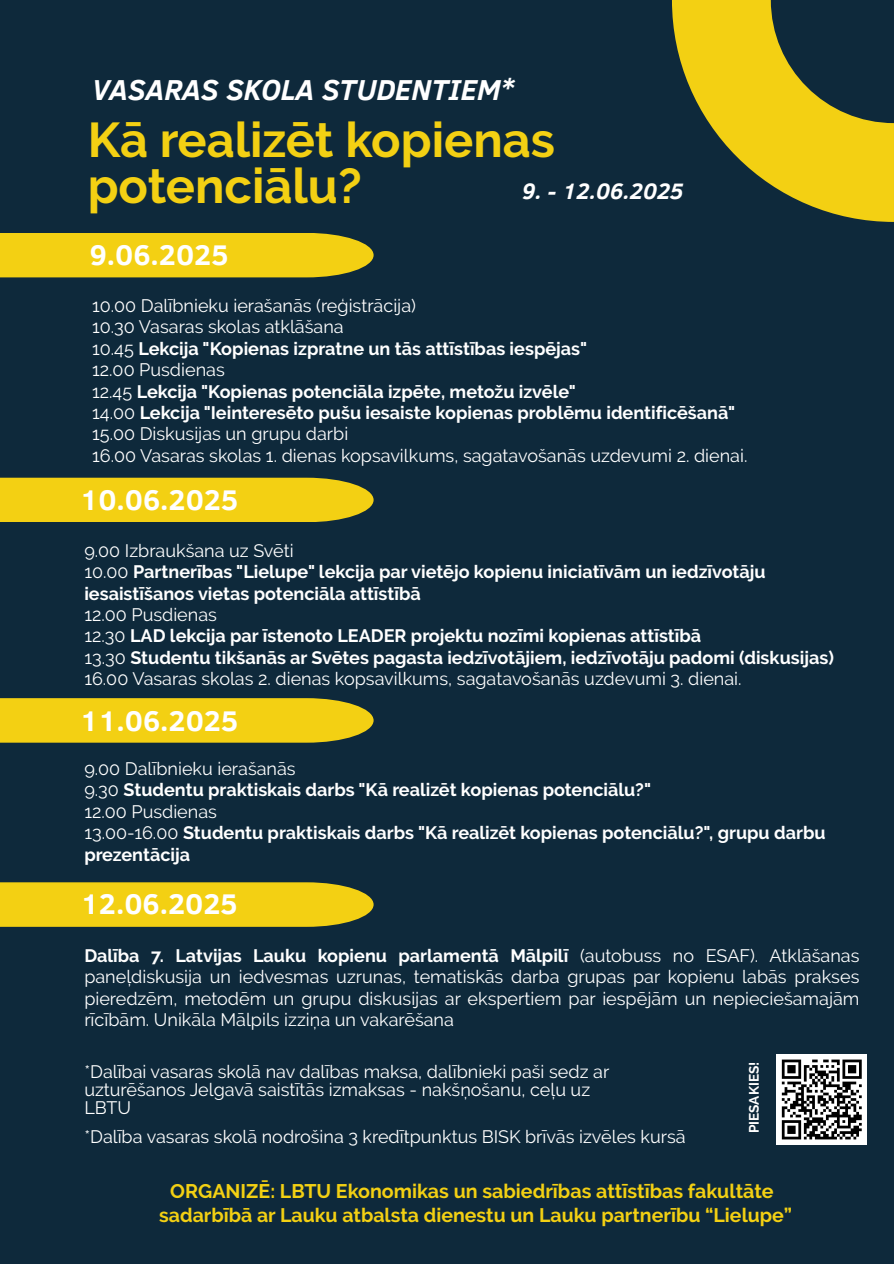
<style>
.page{position:relative;width:894px;height:1264px;background:#fff}
.page>*{position:absolute;margin:0;border:0;box-sizing:border-box;transform-origin:0 0}
.t1{font:700 48.75px/46.2px "Raleway";color:#f3d013}
.t2{font:italic 700 29.55px "Clear Sans";color:#fff}
.t3{font:700 29.1px "Clear Sans";color:#fff}
.t4{font:italic 700 22.95px "Clear Sans";color:#fff}
.t5{font:700 19.65px "Raleway";color:#f3d013}
.t6{font:700 19.5px "Raleway";color:#f3d013}
.t7{font:18px/21.5px "Raleway";color:#fff}
.t8{font:700 18px/21.5px "Raleway";color:#fff}
.t9{font:700 13.65px "Raleway";letter-spacing:-.005em;color:#fff}
.s1{font-weight:700}
.s2{font-weight:400}
</style>
<div class="page">
<div style="left:0;top:0;width:893px;height:1263px;background:#0e293b"></div>
<svg style="left:672px;top:0;width:221px;height:222px;fill:#f3d013"></svg>
<div style="left:0;top:233px;width:373px;height:44px;background:#f3d013"></div>
<div style="left:0;top:477px;width:373px;height:45px;background:#f3d013"></div>
<div style="left:0;top:698px;width:373px;height:44px;background:#f3d013"></div>
<div style="left:0;top:882px;width:373px;height:44px;background:#f3d013"></div>
<div style="left:776px;top:1054px;width:91px;height:90px;background:#fff"></div>
<svg style="left:781px;top:1059px;width:81px;height:81px"></svg>
<h1 class="t2" style="left:92px;top:68px;width:423px">VASARAS SKOLA STUDENTIEM*</h1>
<h2 class="t1" style="left:88px;top:116px;width:468px">Kā realizēt kopienas potenciālu?</h2>
<p class="t4" style="left:522px;top:175px;width:163px">9. - 12.06.2025</p>
<h6 class="t3" style="left:90px;top:234px;width:140px">9.06.2025</h6>
<h3 class="t7" style="left:92px;top:295px;width:656px">10.00 Dalībnieku ierašanās (reģistrācija)<br>10.30 Vasaras skolas atklāšana<br>10.45 <span class="s1">Lekcija "Kopienas izpratne un tās attīstības iespējas"<br></span>12.00 Pusdienas<br>12.45 <span class="s1">Lekcija "Kopienas potenciāla izpēte, metožu izvēle"<br></span>14.00 <span class="s1">Lekcija "Ieinteresēto pušu iesaiste kopienas problēmu identificēšanā" </span>15.00 Diskusijas un grupu darbi<br>16.00 Vasaras skolas 1. dienas kopsavilkums, sagatavošanās uzdevumi 2. dienai.</h3>
<h3 class="t3" style="left:80px;top:479px;width:159px">10.06.2025</h3>
<h6 class="t8" style="left:84px;top:539px;width:750px"><span class="s2">9.00 Izbraukšana uz Svēti<br>10.00</span> Partnerības "Lielupe" lekcija par vietējo kopienu iniciatīvām un iedzīvotāju iesaistīšanos vietas potenciāla attīstībā<br><span class="s2">12.00 Pusdienas<br>12.30</span> LAD lekcija par īstenoto LEADER projektu nozīmi kopienas attīstībā<br><span class="s2">13.30</span> Studentu tikšanās ar Svētes pagasta iedzīvotājiem, iedzīvotāju padomi (diskusijas)<br><span class="s2">16.00 Vasaras skolas 2. dienas kopsavilkums, sagatavošanās uzdevumi 3. dienai.</span></h6>
<h3 class="t3" style="left:80px;top:699px;width:159px">11.06.2025</h3>
<h6 class="t8" style="left:84px;top:758px;width:742px"><span class="s2">9.00 Dalībnieku ierašanās<br>9.30</span> Studentu praktiskais darbs "Kā realizēt kopienas potenciālu?"<br><span class="s2">12.00 Pusdienas<br>13.00-16.00</span> Studentu praktiskais darbs "Kā realizēt kopienas potenciālu?", grupu darbu prezentācija</h6>
<h6 class="t3" style="left:81px;top:882px;width:158px">12.06.2025</h6>
<h6 class="t7" style="left:84px;top:944px;width:776px;text-align:justify"><span class="s1">Dalība 7. Latvijas Lauku kopienu parlamentā Mālpilī</span> (autobuss no ESAF). Atklāšanas paneļdiskusija un iedvesmas uzrunas, tematiskās darba grupas par kopienu labās prakses pieredzēm, metodēm un grupu diskusijas ar ekspertiem par iespējām un nepieciešamajām rīcībām. Unikāla Mālpils izziņa un vakarēšana</h6>
<p class="t7" style="left:84px;top:1062px;width:526px;line-height:18px">*Dalībai vasaras skolā nav dalības maksa, dalībnieki paši sedz ar uzturēšanos Jelgavā saistītās izmaksas - nakšņošanu, ceļu uz<br>LBTU</p>
<p class="t9" style="left:745px;top:1133px;width:73px;rotate:-90deg">PIESAKIES!</p>
<h5 class="t7" style="left:84px;top:1125px;width:602px">*Dalība vasaras skolā nodrošina 3 kredītpunktus BISK brīvās izvēles kursā</h5>
<h3 class="t5" style="left:170px;top:1179px;width:604px">ORGANIZĒ: LBTU Ekonomikas un sabiedrības attīstības fakultāte</h3>
<h6 class="t6" style="left:159px;top:1203px;width:634px">sadarbībā ar Lauku atbalsta dienestu un Lauku partnerību “Lielupe”</h6>
</div>
